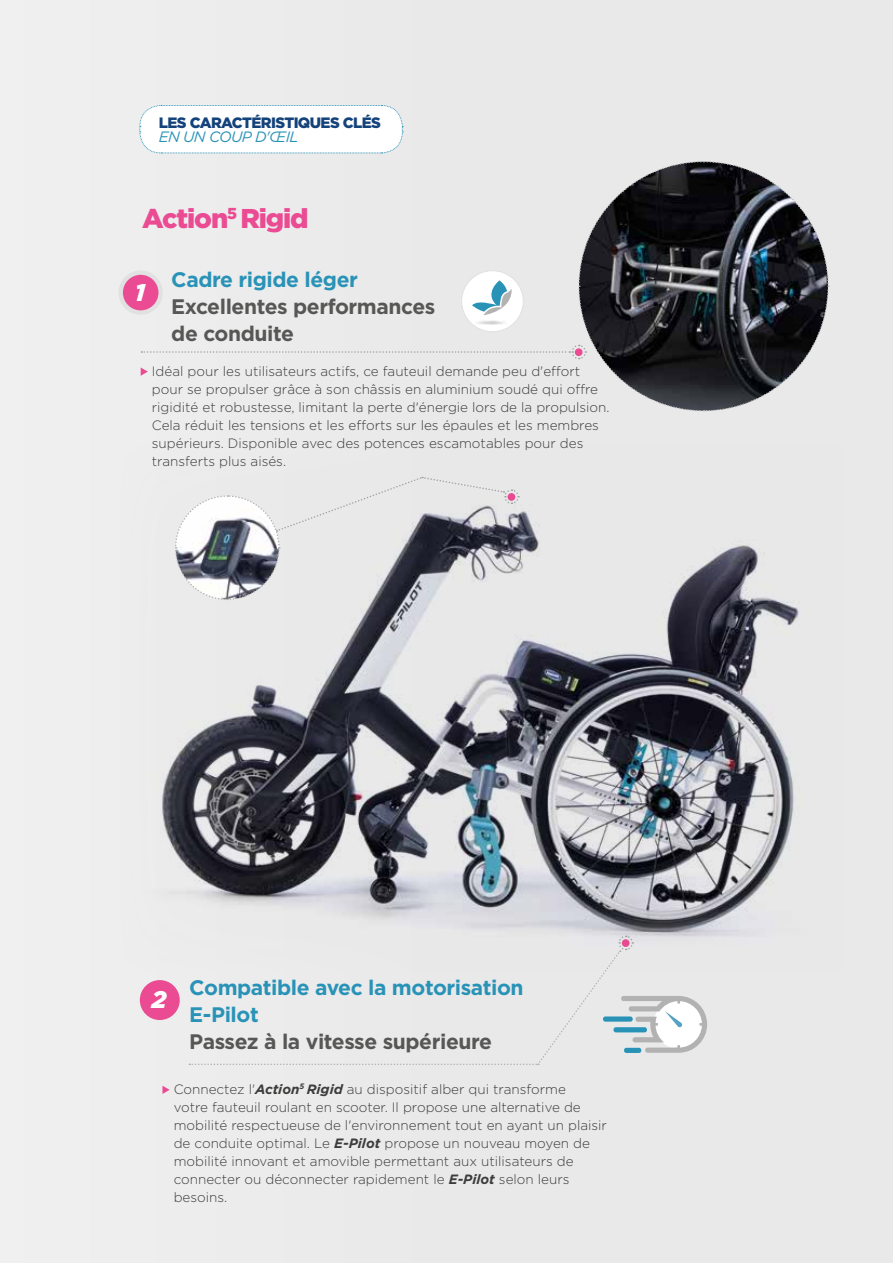
<style>
.page{position:relative;width:893px;height:1263px;background:#eaeaeb}
.page>*{position:absolute;margin:0;border:0;box-sizing:border-box;transform-origin:0 0}
.t1{font:900 27.15px "Gotham";letter-spacing:-.04em;color:#ea4b93}
.t2{font:italic 900 24px "Gotham";color:#fff}
.t3{font:700 21px/27px "Gotham";letter-spacing:-.02em;color:#575756}
.t4{font:700 21px/27px "Gotham";letter-spacing:-.02em;color:#2993b7}
.t5{font:900 15px "Gotham";letter-spacing:-.04em;color:#14427a}
.t6{font:italic 15px "Gotham";letter-spacing:-.04em;color:#2993b7}
.t7{font:300 13.5px/18px "Gotham";color:#3c3c3b}
.s1{font-weight:700;font-style:italic}
</style>
<div class="page">
<img style="left:117px;top:445px;width:727px;height:526px">
<svg style="left:174px;top:476px;width:346px;height:125px;background:#c1c2c6"></svg>
<div style="left:189px;top:935px;width:518px;height:130px;background:#e9e9ea"></div>
<div style="left:121px;top:273px;width:40px;height:40px;background:#ea4b93;border-radius:50%"></div>
<div style="left:119px;top:270px;width:44px;height:45px;border:4px solid #e1e1e1;border-radius:50%"></div>
<svg style="left:141px;top:160px;width:688px;height:252px;background:#b7b6b9"></svg>
<svg style="left:162px;top:1086px;width:8px;height:8px"></svg>
<svg style="left:139px;top:105px;width:264px;height:49px"></svg>
<div style="left:140px;top:980px;width:40px;height:40px;background:#ea4b93;border-radius:50%"></div>
<p class="t5" style="left:159px;top:112px;width:224px">LES CARACTÉRISTIQUES CLÉS</p>
<p class="t6" style="left:159px;top:127px;width:141px">EN UN COUP D'ŒIL</p>
<h1 class="t1" style="left:142px;top:200px;width:168px">Action<sup>5</sup> Rigid</h1>
<h3 class="t4" style="left:171px;top:266px;width:188px">Cadre rigide léger</h3>
<h3 class="t3" style="left:171px;top:293px;width:266px">Excellentes performances de conduite</h3>
<p class="t7" style="left:152px;top:362px;width:459px">Idéal pour les utilisateurs actifs, ce fauteuil demande peu d'effort pour se propulser grâce à son châssis en aluminium soudé qui offre rigidité et robustesse, limitant la perte d'énergie lors de la propulsion.<br>Cela réduit les tensions et les efforts sur les épaules et les membres supérieurs. Disponible avec des potences escamotables pour des transferts plus aisés.</p>
<h2 class="t2" style="left:135px;top:276px;width:12px">1</h2>
<h3 class="t4" style="left:189px;top:974px;width:336px">Compatible avec la motorisation<br>E-Pilot</h3>
<h3 class="t3" style="left:189px;top:1028px;width:304px">Passez à la vitesse supérieure</h3>
<p class="t7" style="left:174px;top:1080px;width:435px">Connectez l'<span class="s1">Action</span><sup>5</sup> <span class="s1">Rigid</span> au dispositif alber qui transforme<br>votre fauteuil roulant en scooter. Il propose une alternative de mobilité respectueuse de l'environnement tout en ayant un plaisir de conduite optimal. Le <span class="s1">E-Pilot</span> propose un nouveau moyen de mobilité innovant et amovible permettant aux utilisateurs de connecter ou déconnecter rapidement le <span class="s1">E-Pilot</span> selon leurs besoins.</p>
<h2 class="t2" style="left:152px;top:983px;width:17px">2</h2>
</div>
